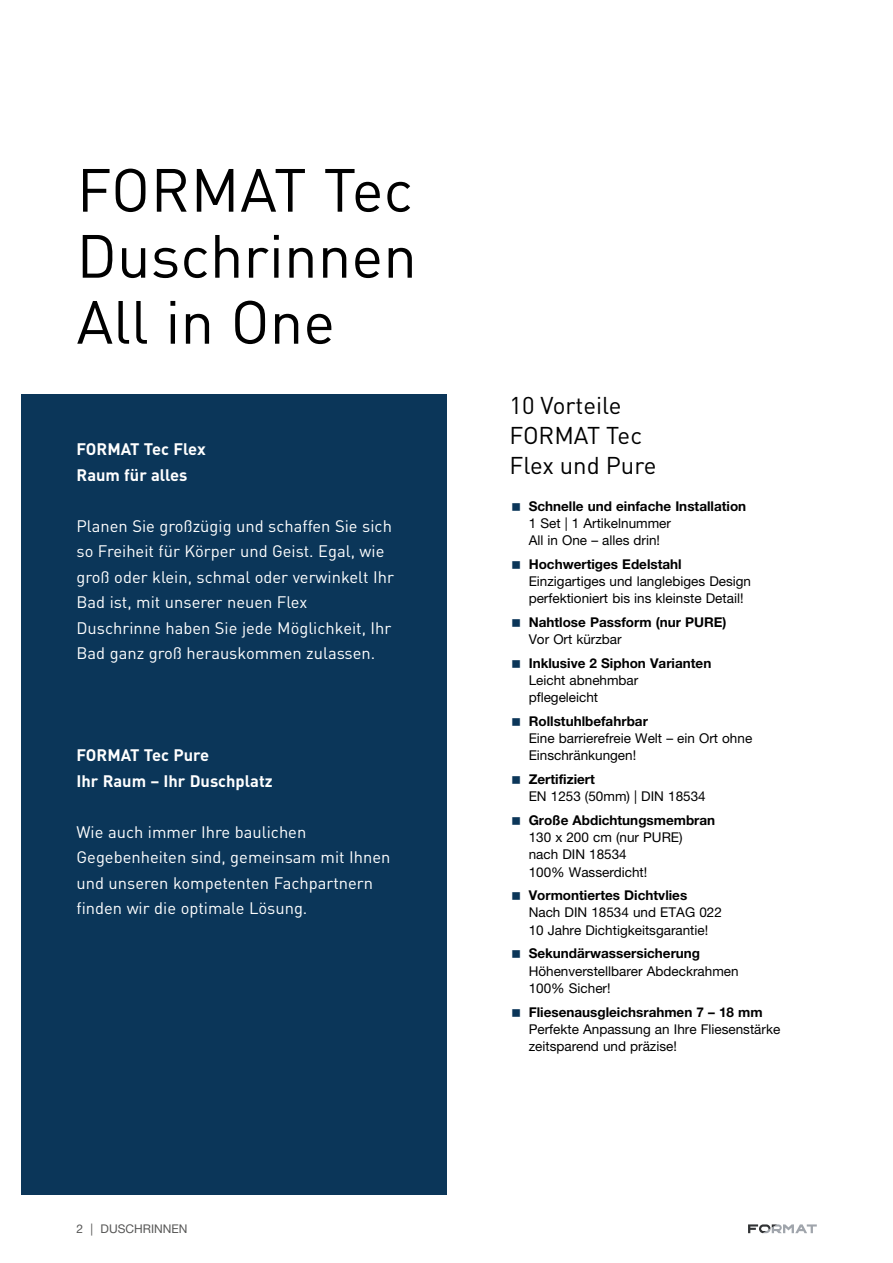
<style>
.page{position:relative;width:893px;height:1263px;background:#fff}
.page>*{position:absolute;margin:0;border:0;box-sizing:border-box;transform-origin:0 0}
.t1{font:60px/66px "DIN Pro";color:#000;text-align:justify}
.t2{font:24px/30px "DIN Pro";color:#000}
.t3{font:16.5px/25.5px "DIN Pro";color:#fff}
.t4{font:700 16.5px/25.5px "DIN Pro";color:#fff}
.t5{font:13.5px/17.2px "Helvetica Neue LT Pro";color:#000}
.t6{font:700 13.5px "Helvetica Neue LT Pro";color:#000}
.t7{font:12px "Helvetica Neue LT Pro";color:#575756}
</style>
<div class="page">
<div style="left:21px;top:395px;width:425px;height:800px;background:#0b3659"></div>
<svg style="left:748px;top:1224px;width:69px;height:9px"></svg>
<h1 class="t1" style="left:77px;top:155px;width:342px">FORMAT Tec Duschrinnen All in One</h1>
<p class="t4" style="left:77px;top:436px;width:131px">FORMAT Tec Flex<br>Raum für alles</p>
<p class="t3" style="left:77px;top:513px;width:319px">Planen Sie großzügig und schaffen Sie sich so Freiheit für Körper und Geist. Egal, wie groß oder klein, schmal oder verwinkelt Ihr Bad ist, mit unserer neuen Flex Duschrinne haben Sie jede Möglichkeit, Ihr Bad ganz groß herauskommen zulassen.</p>
<p class="t4" style="left:77px;top:742px;width:198px">FORMAT Tec Pure<br>Ihr Raum – Ihr Duschplatz</p>
<p class="t3" style="left:77px;top:818px;width:315px">Wie auch immer Ihre baulichen Gegebenheiten sind, gemeinsam mit Ihnen und unseren kompetenten Fachpartnern finden wir die optimale Lösung.</p>
<p class="t7" style="left:77px;top:1222px;width:112px">2 | DUSCHRINNEN</p>
<h2 class="t2" style="left:510px;top:389px;width:148px">10 Vorteile<br>FORMAT Tec<br>Flex und Pure</h2>
<p class="t6" style="left:529px;top:497px;width:219px">Schnelle und einfache Installation</p>
<p class="t5" style="left:529px;top:514px;width:144px">1 Set | 1 Artikelnummer<br>All in One – alles drin!</p>
<p class="t6" style="left:529px;top:555px;width:155px">Hochwertiges Edelstahl</p>
<p class="t5" style="left:529px;top:572px;width:224px">Einzigartiges und langlebiges Design perfektioniert bis ins kleinste Detail!</p>
<p class="t6" style="left:529px;top:614px;width:199px">Nahtlose Passform (nur PURE)</p>
<p class="t5" style="left:529px;top:630px;width:95px">Vor Ort kürzbar</p>
<p class="t6" style="left:529px;top:654px;width:184px">Inklusive 2 Siphon Varianten</p>
<p class="t5" style="left:529px;top:671px;width:111px">Leicht abnehmbar pflegeleicht</p>
<p class="t6" style="left:529px;top:713px;width:121px">Rollstuhlbefahrbar</p>
<p class="t5" style="left:529px;top:729px;width:225px">Eine barrierefreie Welt – ein Ort ohne<br>Einschränkungen!</p>
<p class="t6" style="left:529px;top:771px;width:68px">Zertifiziert</p>
<p class="t5" style="left:529px;top:788px;width:178px">EN 1253 (50mm) | DIN 18534</p>
<p class="t6" style="left:529px;top:812px;width:188px">Große Abdichtungsmembran</p>
<p class="t5" style="left:529px;top:828px;width:155px">130 x 200 cm (nur PURE) nach DIN 18534<br>100% Wasserdicht!</p>
<p class="t6" style="left:529px;top:887px;width:160px">Vormontiertes Dichtvlies</p>
<p class="t5" style="left:529px;top:904px;width:195px">Nach DIN 18534 und ETAG 022<br>10 Jahre Dichtigkeitsgarantie!</p>
<p class="t6" style="left:529px;top:945px;width:173px">Sekundärwassersicherung</p>
<p class="t5" style="left:529px;top:962px;width:211px">Höhenverstellbarer Abdeckrahmen<br>100% Sicher!</p>
<p class="t6" style="left:529px;top:1003px;width:235px">Fliesenausgleichsrahmen 7 – 18 mm</p>
<p class="t5" style="left:529px;top:1020px;width:253px">Perfekte Anpassung an Ihre Fliesenstärke zeitsparend und präzise!</p>
</div>
